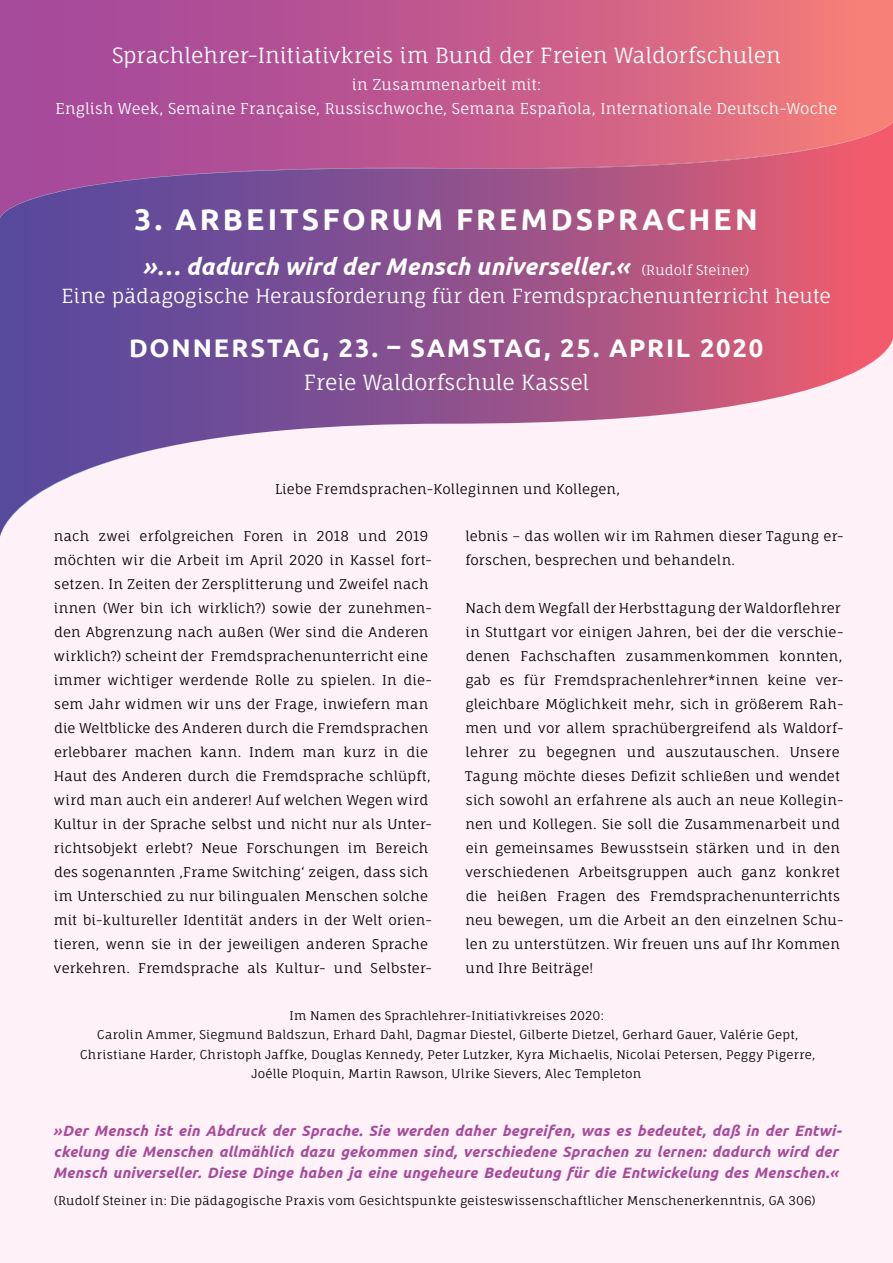
<style>
.page{position:relative;width:893px;height:1263px;background:#fff}
.page>*{position:absolute;margin:0;border:0;box-sizing:border-box;transform-origin:0 0}
.t1{font:700 30px "Ubuntu";letter-spacing:.1em;color:#fff}
.t2{font:700 25.5px "Ubuntu";letter-spacing:.07em;color:#fff}
.t3{font:italic 700 24px "Ubuntu";letter-spacing:.005em;color:#fff}
.t4{font:21px "Fauna One";letter-spacing:-.005em;color:#fff}
.t5{font:19.5px "Fauna One";color:#fff}
.t6{font:italic 700 15px/21px "Ubuntu";letter-spacing:.015em;color:#a64a9b}
.t7{font:15px/24px "Fauna One";letter-spacing:.015em;color:#fff;text-align:center}
.t8{font:13.5px/24px "Fauna One";letter-spacing:.015em;color:#000}
.t9{font:12px/19.5px "Fauna One";letter-spacing:.025em;color:#000;text-align:center}
.s1{font-family:"Fauna One";font-weight:400;font-style:normal;font-size:13.5px}
</style>
<div class="page">
<svg style="left:0;top:0;width:893px;height:122px;background:#c65d8c"></svg>
<div style="left:0;top:537px;width:893px;height:726px;background:#fef1f7"></div>
<img style="left:0;top:122px;width:893px;height:415px">
<h3 class="t4" style="left:112px;top:42px;width:670px">Sprachlehrer-Initiativkreis im Bund der Freien Waldorfschulen</h3>
<p class="t7" style="left:55px;top:72px;width:783px">in Zusammenarbeit mit:<br>English Week, Semaine Française, Russischwoche, Semana Española, Internationale Deutsch-Woche</p>
<h1 class="t1" style="left:134px;top:199px;width:625px">3. ARBEITSFORUM FREMDSPRACHEN</h1>
<h3 class="t3" style="left:142px;top:251px;width:608px">»… dadurch wird der Mensch universeller.« <span class="s1">(Rudolf Steiner)</span></h3>
<h3 class="t5" style="left:61px;top:284px;width:771px">Eine pädagogische Heraus forderung für den Fremdsprachenunterricht heute</h3>
<h2 class="t2" style="left:129px;top:331px;width:636px">DONNERSTAG, 23. – SAMSTAG, 25. APRIL 2020</h2>
<h3 class="t4" style="left:304px;top:369px;width:287px">Freie Waldorfschule Kassel</h3>
<p class="t8" style="left:275px;top:477px;width:346px">Liebe Fremdsprachen-Kolleginnen und Kollegen,</p>
<p class="t8" style="left:54px;top:524px;width:380px">nach zwei erfolgreichen Foren in 2018 und 2019 möchten wir die Arbeit im April 2020 in Kassel fort&shy;setzen. In Zeiten der Zersplitterung und Zweifel nach innen (Wer bin ich wirklich?) sowie der zunehmen&shy;den Abgrenzung nach außen (Wer sind die Anderen wirklich?) scheint der Fremdsprachenunterricht eine immer wichtiger werdende Rolle zu spielen. In die&shy;sem Jahr widmen wir uns der Frage, inwiefern man die Weltblicke des Anderen durch die Fremdsprachen erlebbarer machen kann. Indem man kurz in die Haut des Anderen durch die Fremdsprache schlüpft, wird man auch ein anderer! Auf welchen Wegen wird Kultur in der Sprache selbst und nicht nur als Unter&shy;richtsobjekt erlebt? Neue Forschungen im Bereich des sogenannten ‚Frame Switching‘ zeigen, dass sich im Unterschied zu nur bilingualen Menschen solche mit bi-kultureller Identität anders in der Welt orien&shy;tieren, wenn sie in der jeweiligen anderen Sprache verkehren. Fremdsprache als Kultur- und Selbster-</p>
<p class="t8" style="left:465px;top:524px;width:380px">lebnis – das wollen wir im Rahmen dieser Tagung er&shy;forschen, besprechen und behandeln.</p>
<p class="t8" style="left:465px;top:596px;width:380px">Nach dem Wegfall der Herbsttagung der Waldorflehrer in Stuttgart vor einigen Jahren, bei der die verschie&shy;denen Fachschaften zusammenkommen konnten, gab es für Fremdsprachenlehrer*innen keine ver&shy;gleichbare Möglichkeit mehr, sich in größerem Rah&shy;men und vor allem sprachübergreifend als Waldorf&shy;lehrer zu begegnen und auszutauschen. Unsere Tagung möchte dieses Defizit schließen und wendet sich sowohl an erfahrene als auch an neue Kollegin&shy;nen und Kollegen. Sie soll die Zusammenarbeit und ein gemeinsames Bewusstsein stärken und in den verschiedenen Arbeitsgruppen auch ganz konkret die heißen Fragen des Fremdsprachenunterrichts neu bewegen, um die Arbeit an den einzelnen Schu&shy;len zu unterstützen. Wir freuen uns auf Ihr Kommen und Ihre Beiträge!</p>
<p class="t9" style="left:80px;top:1005px;width:737px">Im Namen des Sprachlehrer-Initiativkreises 2020:<br>Carolin Ammer, Siegmund Baldszun, Erhard Dahl, Dagmar Diestel, Gilberte Dietzel, Gerhard Gauer, Valérie Gept, Christiane Harder, Christoph Jaffke, Douglas Kennedy, Peter Lutzker, Kyra Michaelis, Nicolai Petersen, Peggy Pigerre, Joélle Ploquin, Martin Rawson, Ulrike Sievers, Alec Templeton</p>
<p class="t6" style="left:53px;top:1120px;width:791px">»Der Mensch ist ein Abdruck der Sprache. Sie werden daher begreifen, was es bedeutet, daß in der Entwi&shy;ckelung die Menschen allmählich dazu gekommen sind, verschiedene Sprachen zu lernen: dadurch wird der<br>Mensch universeller. Diese Dinge haben ja eine un geheure Bedeutung für die Entwickelung des Menschen.«</p>
<p class="t9" style="left:54px;top:1191px;width:763px">(Rudolf Steiner in: Die pädagogische Praxis vom Gesichtspunkte geisteswissenschaftlicher Menschenerkenntnis, GA 306)</p>
</div>
